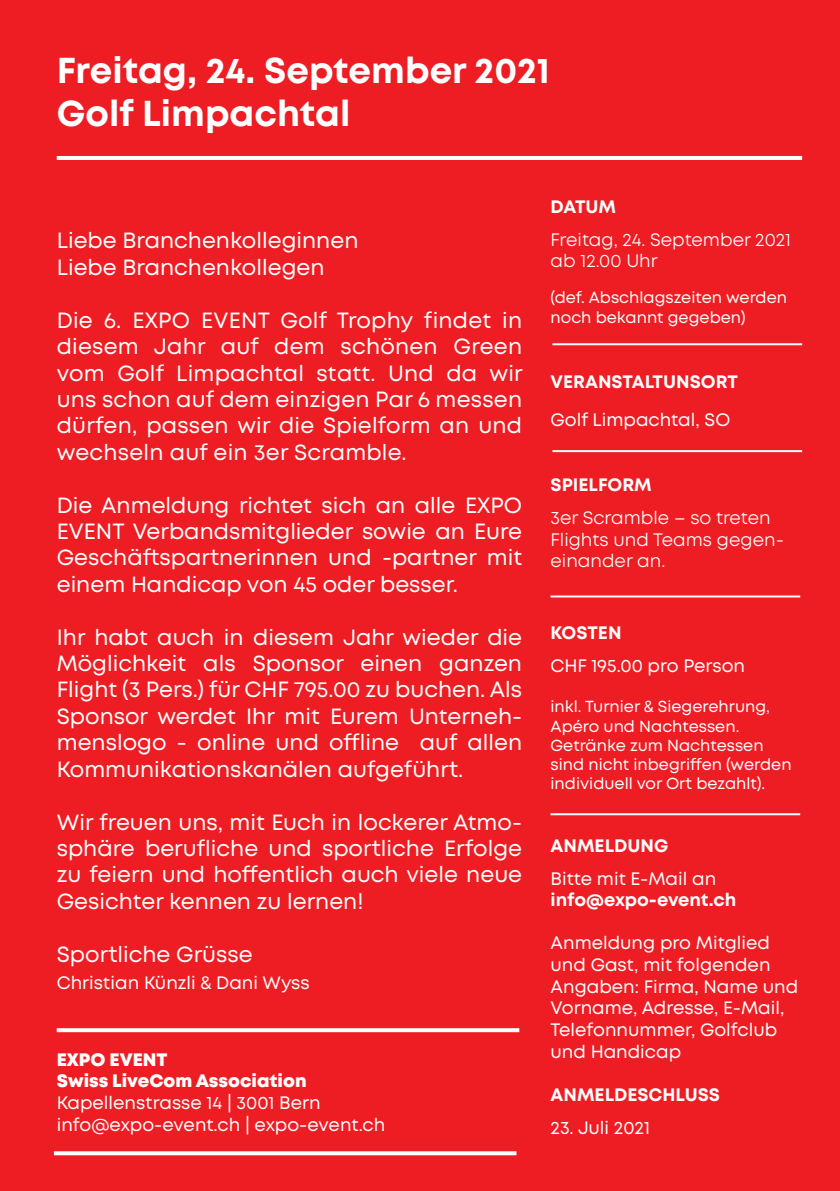
<style>
.page{position:relative;width:840px;height:1191px;background:#fff}
.page>*{position:absolute;margin:0;border:0;box-sizing:border-box;transform-origin:0 0}
.t1{font:700 36px/43.2px "Mont";color:#fff}
.t2{font:22px/26.4px "Mont";color:#fff;text-align:justify}
.t3{font:18px/21.6px "Mont";color:#fff}
.t4{font:18px/21.6px "Mont";color:#fff}
.t5{font:700 18px "Mont";color:#fff}
.t6{font:800 18px/21.6px "Mont";color:#fff}
.t7{font:16px/19.2px "Mont";color:#fff}
</style>
<div class="page">
<div style="left:0;top:0;width:839px;height:1191px;background:#ee1d23"></div>
<hr style="left:57px;top:156px;width:744px;height:4px;background:#fff">
<svg style="left:57px;top:1028px;width:462px;height:4px;background:#fef4f4"></svg>
<svg style="left:54px;top:1151px;width:462px;height:4px;background:#fdeeee"></svg>
<hr style="left:552px;top:343px;width:249px;height:2px;background:#fff">
<hr style="left:552px;top:450px;width:249px;height:2px;background:#fff">
<hr style="left:550px;top:813px;width:249px;height:2px;background:#fff">
<hr style="left:550px;top:595px;width:249px;height:2px;background:#fff">
<h1 class="t1" style="left:57px;top:49px;width:494px">Freitag, 24. September 2021<br>Golf Limpachtal</h1>
<p class="t2" style="left:57px;top:228px;width:303px">Liebe Branchenkolleginnen<br>Liebe Branchenkollegen</p>
<p class="t2" style="left:57px;top:307px;width:467px">Die 6. EXPO EVENT Golf Trophy findet in diesem Jahr auf dem schönen Green vom Golf Limpachtal statt. Und da wir uns schon auf dem einzigen Par 6 messen dürfen, passen wir die Spielform an und wechseln auf ein 3er Scramble.</p>
<p class="t2" style="left:57px;top:492px;width:466px">Die Anmeldung richtet sich an alle EXPO EVENT Verbandsmitglieder sowie an Eure Geschäftspartnerinnen und -partner mit einem Handicap von 45 oder besser.</p>
<p class="t2" style="left:57px;top:624px;width:466px">Ihr habt auch in diesem Jahr wieder die Möglichkeit als Sponsor einen ganzen Flight (3 Pers.) für CHF 795.00 zu buchen. Als Sponsor werdet Ihr mit Eurem Unterneh&shy;menslogo - online und offline auf allen Kommunikationskanälen aufgeführt.</p>
<p class="t2" style="left:57px;top:808px;width:466px">Wir freuen uns, mit Euch in lockerer Atmo&shy;sphäre berufliche und sportliche Erfolge zu feiern und hoffentlich auch viele neue Gesichter kennen zu lernen!</p>
<p class="t2" style="left:57px;top:940px;width:197px">Sportliche Grüsse</p>
<p class="t3" style="left:57px;top:971px;width:254px">Christian Künzli &amp; Dani Wyss</p>
<p class="t6" style="left:57px;top:1049px;width:251px">EXPO EVENT<br>Swiss LiveCom Association</p>
<p class="t3" style="left:57px;top:1092px;width:330px">Kapellenstrasse 14 | 3001 Bern info@expo-event.ch | expo-event.ch</p>
<p class="t5" style="left:550px;top:195px;width:66px">DATUM</p>
<p class="t4" style="left:550px;top:229px;width:242px">Freitag, 24. September 2021 ab 12.00 Uhr</p>
<p class="t7" style="left:550px;top:288px;width:238px">(def. Abschlagszeiten werden noch bekannt gegeben)</p>
<p class="t5" style="left:550px;top:369px;width:189px">VERANSTALTUNSORT</p>
<p class="t3" style="left:550px;top:409px;width:181px">Golf Limpachtal, SO</p>
<p class="t5" style="left:550px;top:473px;width:101px">SPI ELFORM</p>
<p class="t4" style="left:550px;top:507px;width:235px">3er Scramble – so treten<br>Flights und Teams gegen&shy;einander an.</p>
<p class="t5" style="left:550px;top:620px;width:72px">KOSTEN</p>
<p class="t3" style="left:550px;top:654px;width:196px">CHF 195.00 pro Person</p>
<p class="t7" style="left:550px;top:697px;width:242px">inkl. Turnier &amp; Siegerehrung,<br>Apéro und Nachtessen.<br>Getränke zum Nachtessen sind nicht inbegriffen (werden individuell vor Ort bezahlt).</p>
<p class="t5" style="left:550px;top:833px;width:119px">ANMELDUNG</p>
<p class="t3" style="left:550px;top:867px;width:167px">Bitte mit E-Mail an</p>
<p class="t5" style="left:550px;top:888px;width:187px">info@expo-event.ch</p>
<p class="t3" style="left:550px;top:932px;width:249px">Anmeldung pro Mitglied und Gast, mit folgenden<br>Angaben: Firma, Name und<br>Vorname, Adresse, E-Mail,<br>Telefonnummer, Golfclub und Handicap</p>
<p class="t5" style="left:550px;top:1082px;width:171px">ANMELDESCHLUSS</p>
<p class="t3" style="left:550px;top:1116px;width:101px">23. Juli 2021</p>
</div>
